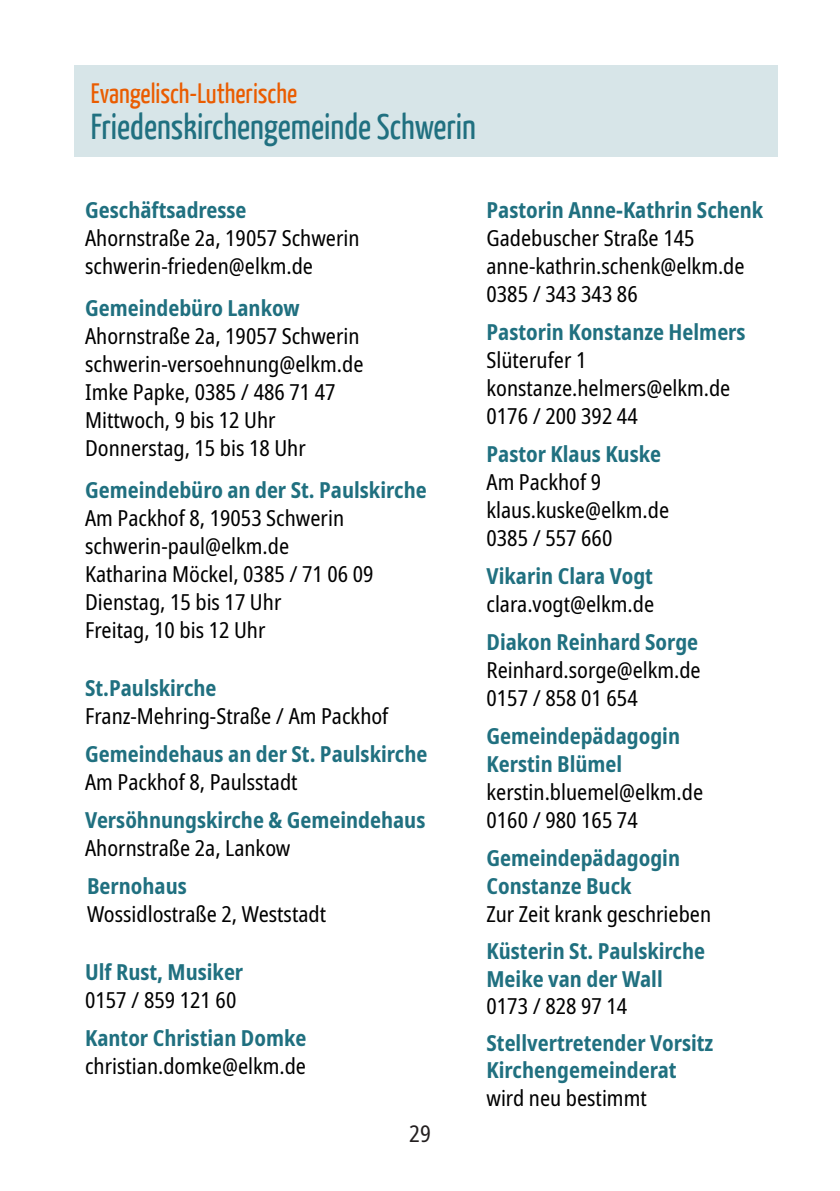
<style>
.page{position:relative;width:840px;height:1191px;background:#fff}
.page>*{position:absolute;margin:0;border:0;box-sizing:border-box;transform-origin:0 0}
.t1{font:36px "Yanone Kaffeesatz";color:#207080}
.t2{font:28px "Yanone Kaffeesatz";color:#ea5c00}
.t3{font:condensed 23px "Noto Sans";color:#231f20}
.t4{font:condensed 22px/28px "Noto Sans";color:#000}
.t5{font:700 condensed 22px/28px "Noto Sans";color:#207080}
</style>
<div class="page">
<div style="left:74px;top:65px;width:703px;height:91px;background:#d7e5e8"></div>
<p class="t2" style="left:91px;top:83px;width:208px">Evangelisch-Lutherische</p>
<h1 class="t1" style="left:91px;top:113px;width:386px">Friedenskirchengemeinde Schwerin</h1>
<p class="t5" style="left:85px;top:195px;width:163px">Geschäftsadresse</p>
<p class="t4" style="left:85px;top:223px;width:276px">Ahornstraße 2a, 19057 Schwerin schwerin-frieden@elkm.de</p>
<p class="t5" style="left:85px;top:293px;width:216px">Gemeindebüro Lankow</p>
<p class="t4" style="left:85px;top:321px;width:280px">Ahornstraße 2a, 19057 Schwerin schwerin-versoehnung@elkm.de<br>Imke Papke, 0385 / 486 71 47<br>Mittwoch, 9 bis 12 Uhr<br>Donnerstag, 15 bis 18 Uhr</p>
<p class="t5" style="left:85px;top:475px;width:343px">Gemeindebüro an der St. Paulskirche</p>
<p class="t4" style="left:85px;top:503px;width:290px">Am Packhof 8, 19053 Schwerin schwerin-paul@elkm.de<br>Katharina Möckel, 0385 / 71 06 09<br>Dienstag, 15 bis 17 Uhr<br>Freitag, 10 bis 12 Uhr</p>
<p class="t5" style="left:85px;top:673px;width:133px">St.Paulskirche</p>
<p class="t4" style="left:85px;top:701px;width:305px">Franz-Mehring-Straße / Am Packhof</p>
<p class="t5" style="left:85px;top:739px;width:343px">Gemeindehaus an der St. Paulskirche</p>
<p class="t4" style="left:85px;top:767px;width:214px">Am Packhof 8, Paulsstadt</p>
<p class="t5" style="left:85px;top:805px;width:341px">Versöhnungskirche &amp; Gemeindehaus</p>
<p class="t4" style="left:85px;top:833px;width:207px">Ahornstraße 2a, Lankow</p>
<p class="t5" style="left:87px;top:871px;width:101px">Bernohaus</p>
<p class="t4" style="left:87px;top:899px;width:240px">Wossidlostraße 2, Weststadt</p>
<p class="t5" style="left:85px;top:957px;width:159px">Ulf Rust, Musiker</p>
<p class="t4" style="left:85px;top:985px;width:153px">0157 / 859 121 60</p>
<p class="t5" style="left:85px;top:1023px;width:223px">Kantor Christian Domke</p>
<p class="t4" style="left:85px;top:1051px;width:222px">christian.domke@elkm.de</p>
<p class="t3" style="left:409px;top:1117px;width:23px">29</p>
<p class="t5" style="left:486px;top:195px;width:278px">Pastorin Anne-Kathrin Schenk</p>
<p class="t4" style="left:486px;top:223px;width:259px">Gadebuscher Straße 145 anne-kathrin.schenk@elkm.de<br>0385 / 343 343 86</p>
<p class="t5" style="left:486px;top:317px;width:260px">Pastorin Konstanze Helmers</p>
<p class="t4" style="left:486px;top:345px;width:245px">Slüterufer 1 konstanze.helmers@elkm.de<br>0176 / 200 392 44</p>
<p class="t5" style="left:486px;top:439px;width:176px">Pastor Klaus Kuske</p>
<p class="t4" style="left:486px;top:467px;width:184px">Am Packhof 9 klaus.kuske@elkm.de<br>0385 / 557 660</p>
<p class="t5" style="left:486px;top:561px;width:168px">Vikarin Clara Vogt</p>
<p class="t4" style="left:486px;top:589px;width:169px">clara.vogt@elkm.de</p>
<p class="t5" style="left:486px;top:627px;width:213px">Diakon Reinhard Sorge</p>
<p class="t4" style="left:486px;top:655px;width:216px">Reinhard.sorge@elkm.de<br>0157 / 858 01 654</p>
<p class="t5" style="left:486px;top:721px;width:195px">Gemeindepädagogin<br>Kerstin Blümel</p>
<p class="t4" style="left:486px;top:777px;width:218px">kerstin.bluemel@elkm.de<br>0160 / 980 165 74</p>
<p class="t5" style="left:486px;top:843px;width:195px">Gemeindepädagogin<br>Constanze Buck</p>
<p class="t4" style="left:486px;top:899px;width:226px">Zur Zeit krank geschrieben</p>
<p class="t5" style="left:486px;top:937px;width:220px;line-height:27.2px">Küsterin St. Paulskirche<br>Meike van der Wall</p>
<p class="t4" style="left:486px;top:991px;width:142px">0173 / 828 97 14</p>
<p class="t5" style="left:486px;top:1029px;width:228px;line-height:27.2px">Stellvertretender Vorsitz<br>Kirchengemeinderat</p>
<p class="t4" style="left:486px;top:1083px;width:162px">wird neu bestimmt</p>
</div>
